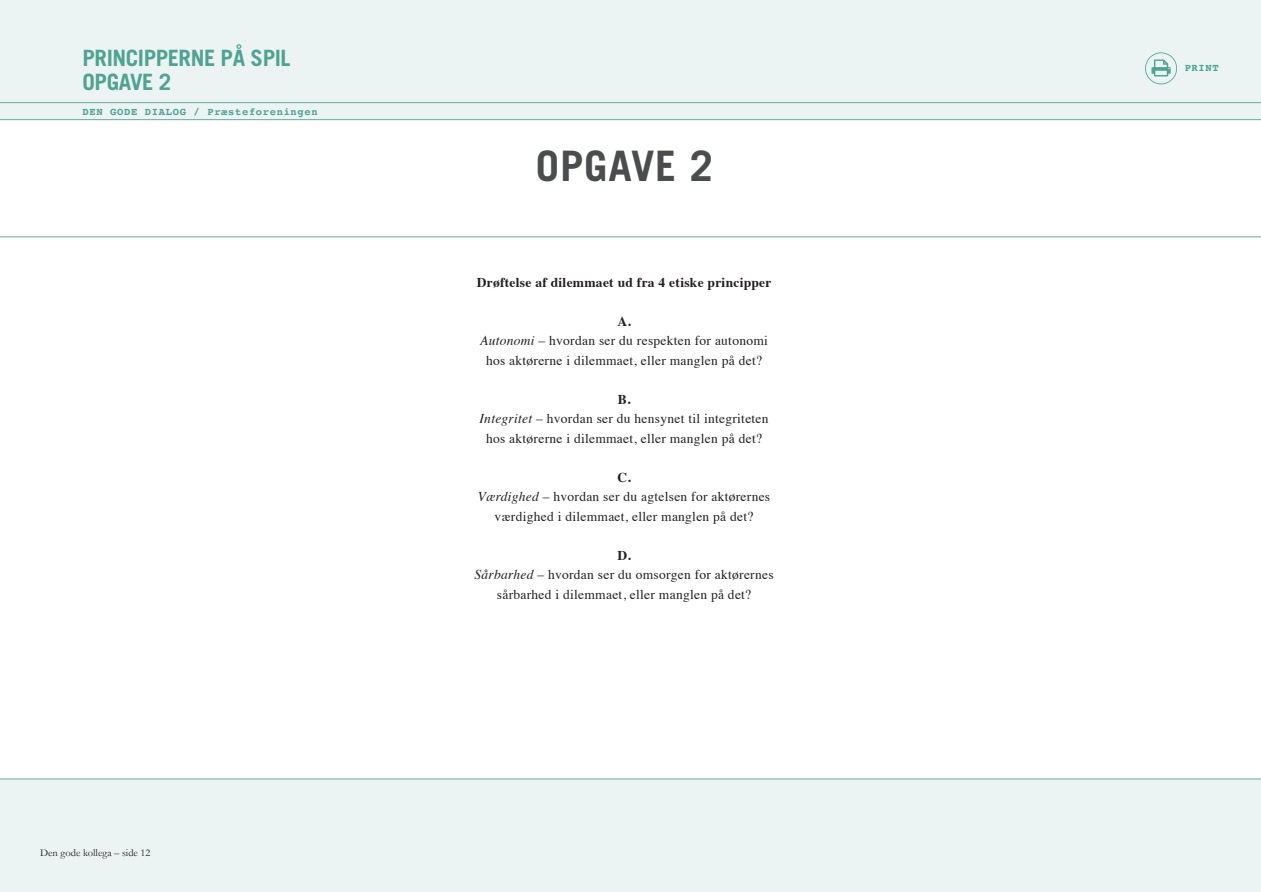
<style>
.page{position:relative;width:1261px;height:892px;background:#fff}
.page>*{position:absolute;margin:0;border:0;box-sizing:border-box;transform-origin:0 0}
.t1{font:700 42px "Trade Gothic";letter-spacing:.02em;color:#4b4c4d}
.t2{font:700 22.5px/24px "Trade Gothic";letter-spacing:-.02em;color:#4fa390}
.t3{font:13.5px/19.5px "Times";letter-spacing:.02em;color:#231f20;text-align:center}
.t4{font:700 13.5px "Times";letter-spacing:.02em;color:#231f20}
.t5{font:700 10.5px "Courier";letter-spacing:.06em;color:#4fa390}
.t6{font:10.5px "Garamond";color:#231f20}
.s1{font-weight:700}
.s2{font-style:italic}
</style>
<div class="page">
<div style="left:0;top:0;width:1260px;height:120px;background:#ecf3f3"></div>
<div style="left:0;top:779px;width:1260px;height:113px;background:#ecf3f3"></div>
<hr style="left:0;top:778px;width:1260px;height:1px;background:#6a9">
<hr style="left:0;top:236px;width:1260px;height:1px;background:#6a9">
<svg style="left:1145px;top:52px;width:31px;height:32px"></svg>
<hr style="left:0;top:119px;width:1260px;height:1px;background:#6a9">
<hr style="left:0;top:102px;width:1260px;height:1px;background:#6a9">
<h2 class="t2" style="left:83px;top:46px;width:209px">PRINCIPPERNE PÅ SPIL<br>OPGAVE 2</h2>
<p class="t5" style="left:83px;top:103px;width:236px">DEN GODE DIALOG / Præsteforeningen</p>
<p class="t6" style="left:40px;top:846px;width:112px">Den gode kollega – side 12</p>
<h1 class="t1" style="left:535px;top:140px;width:179px">OPGAVE 2</h1>
<p class="t4" style="left:476px;top:269px;width:296px">Drøftelse af dilemmaet ud fra 4 etiske principper</p>
<p class="t3" style="left:480px;top:310px;width:289px"><span class="s1">A.<br></span><span class="s2">Autonomi</span> – hvordan ser du respekten for autonomi hos aktørerne i dilemmaet, eller manglen på det?</p>
<p class="t3" style="left:479px;top:388px;width:290px"><span class="s1">B.<br></span><span class="s2">Integritet</span> – hvordan ser du hensynet til integriteten hos aktørerne i dilemmaet, eller manglen på det?</p>
<p class="t3" style="left:478px;top:466px;width:294px"><span class="s1">C.<br></span><span class="s2">Værdighed</span> – hvordan ser du agtelsen for aktørernes værdighed i dilemmaet, eller manglen på det?</p>
<p class="t3" style="left:474px;top:544px;width:300px"><span class="s1">D.<br></span><span class="s2">Sårbarhed</span> – hvordan ser du omsorgen for aktørernes sårbarhed i dilemmaet, eller manglen på det?</p>
<p class="t5" style="left:1184px;top:60px;width:36px">PRINT</p>
</div>
